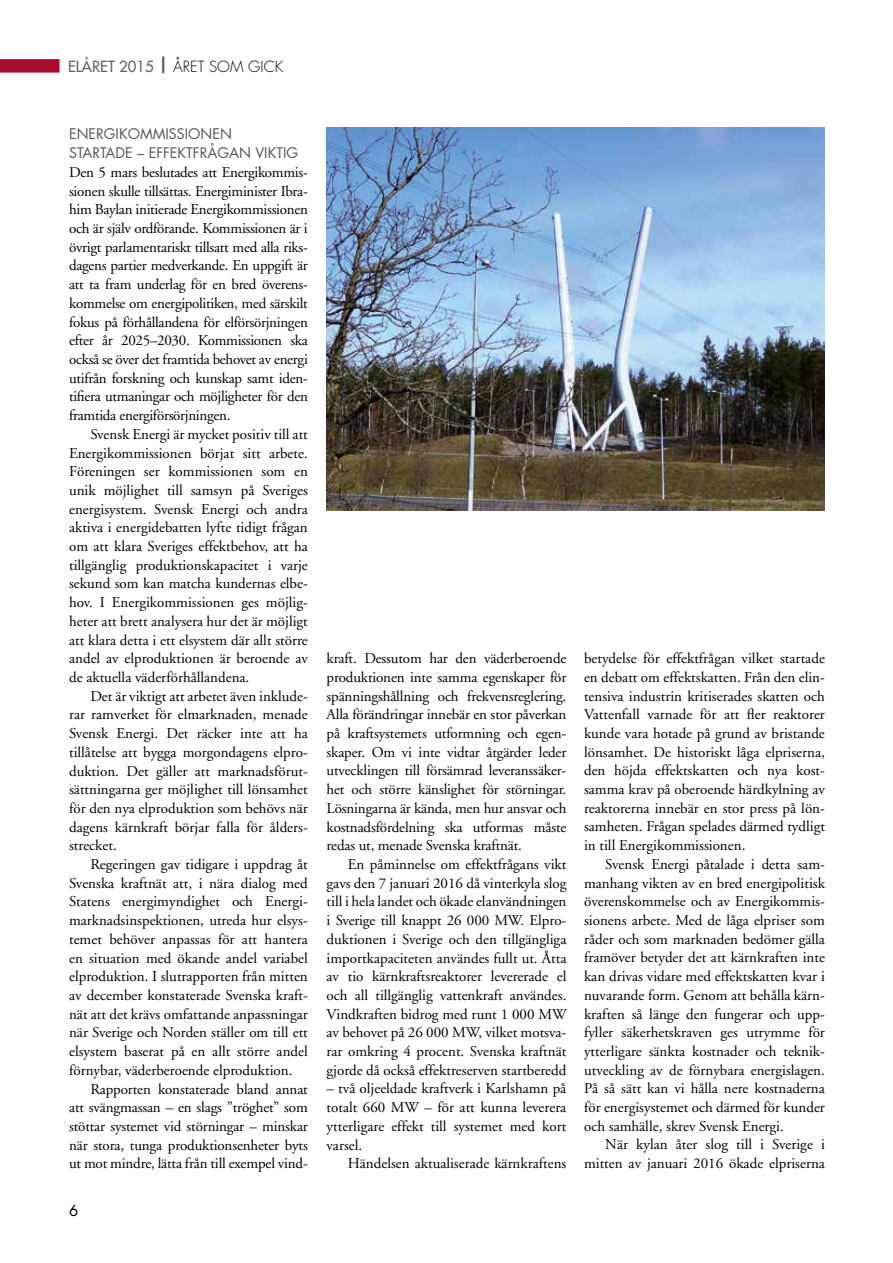
<style>
.page{position:relative;width:893px;height:1263px;background:#fff}
.page>*{position:absolute;margin:0;border:0;box-sizing:border-box;transform-origin:0 0}
.t1{font:15px/18.8px "Adobe Garamond";color:#000;text-align:justify}
.t2{font:300 15px "Futura";color:#000}
.t3{font:15px "Futura";color:#000}
.t4{font:14.25px/18.8px "Futura";color:#575756}
.s1{font-weight:400;color:#646363}
.s2{font-weight:800;font-size:19.5px;color:#646363}
</style>
<div class="page">
<img style="left:327px;top:128px;width:498px;height:382px">
<div style="left:0;top:59px;width:60px;height:14px;background:#a90a2e"></div>
<p class="t2" style="left:68px;top:57px;width:217px"><span class="s1">ELÅRET 2015</span> <span class="s2">|</span> ÅRET SOM GICK</p>
<p class="t4" style="left:69px;top:125px;width:231px">ENERGIKOMMISSIONEN<br>STARTADE – EFFEKTFRÅGAN VIKTIG</p>
<p class="t1" style="left:69px;top:163px;width:240px">Den 5 mars beslutades att Energikommis&shy;sionen skulle tillsättas. Energiminister Ibra&shy;him Baylan initierade Energikommissionen och är själv ordförande. Kommissionen är i övrigt parlamentariskt tillsatt med alla riks&shy;dagens partier medverkande. En uppgift är att ta fram underlag för en bred överens&shy;kommelse om energipolitiken, med särskilt fokus på förhållandena för elförsörjningen efter år 2025–2030. Kommissionen ska också se över det framtida behovet av energi utifrån forskning och kunskap samt iden&shy;tifiera utmaningar och möjligheter för den framtida energiförsörjningen.</p>
<p class="t1" style="left:69px;top:425px;width:240px;text-indent:21px">Svensk Energi är mycket positiv till att Energikommissionen börjat sitt arbete.<br>Föreningen ser kommissionen som en unik möjlighet till samsyn på Sveriges energisystem. Svensk Energi och andra aktiva i energidebatten lyfte tidigt frågan om att klara Sveriges effektbehov, att ha tillgänglig produktionskapacitet i varje sekund som kan matcha kundernas elbe&shy;hov. I Energikommissionen ges möjlig&shy;heter att brett analysera hur det är möjligt att klara detta i ett elsystem där allt större andel av elproduktionen är beroende av de aktuella väderförhållandena.</p>
<p class="t1" style="left:69px;top:687px;width:240px;text-indent:21px">Det är viktigt att arbetet även inklude&shy;rar ramverket för elmarknaden, menade Svensk Energi. Det räcker inte att ha tillåtelse att bygga morgondagens elpro&shy;duktion. Det gäller att marknadsförut&shy;sättningarna ger möjlighet till lönsamhet för den nya elproduktion som behövs när dagens kärnkraft börjar falla för ålders&shy;strecket.</p>
<p class="t1" style="left:69px;top:855px;width:240px;text-indent:21px">Regeringen gav tidigare i uppdrag åt Svenska kraftnät att, i nära dialog med Statens energimyndighet och Energi&shy;marknadsinspektionen, utreda hur elsys&shy;temet behöver anpassas för att hantera en situation med ökande andel variabel elproduktion. I slutrapporten från mitten av december konstaterade Svenska kraft&shy;nät att det krävs omfattande anpassningar när Sverige och Norden ställer om till ett elsystem baserat på en allt större andel förnybar, väderberoende elproduktion.</p>
<p class="t1" style="left:69px;top:1080px;width:240px;text-indent:21px">Rapporten konstaterade bland annat att svängmassan – en slags ”tröghet” som stöttar systemet vid störningar – minskar när stora, tunga produktionsenheter byts ut mot mindre, lätta från till exempel vind-</p>
<p class="t3" style="left:69px;top:1200px;width:11px">6</p>
<p class="t1" style="left:327px;top:649px;width:241px">kraft. Dessutom har den väderberoende produktionen inte samma egenskaper för spänningshållning och frekvensreglering.<br>Alla förändringar innebär en stor påverkan på kraftsystemets utformning och egen&shy;skaper. Om vi inte vidtar åtgärder leder utvecklingen till försämrad leveranssäker&shy;het och större känslighet för störningar.<br>Lösningarna är kända, men hur ansvar och kostnadsfördelning ska utformas måste redas ut, menade Svenska kraftnät.</p>
<p class="t1" style="left:327px;top:855px;width:241px;text-indent:21px">En påminnelse om effektfrågans vikt gavs den 7 januari 2016 då vinterkyla slog till i hela landet och ökade elanvändningen i Sverige till knappt 26 000 MW. Elpro&shy;duktionen i Sverige och den tillgängliga importkapaciteten användes fullt ut. Åtta av tio kärnkraftsreaktorer levererade el och all tillgänglig vattenkraft användes.<br>Vindkraften bidrog med runt 1 000 MW av behovet på 26 000 MW, vilket motsva&shy;rar omkring 4 procent. Svenska kraftnät gjorde då också effektreserven startberedd</p>
<p class="t1" style="left:327px;top:1080px;width:241px">– två oljeeldade kraftverk i Karlshamn på totalt 660 MW – för att kunna leverera ytterligare effekt till systemet med kort varsel.</p>
<p class="t1" style="left:348px;top:1154px;width:220px">Händelsen aktualiserade kärnkraftens</p>
<p class="t1" style="left:584px;top:649px;width:242px">betydelse för effektfrågan vilket startade en debatt om effektskatten. Från den elin&shy;tensiva industrin kritiserades skatten och Vattenfall varnade för att fler reaktorer kunde vara hotade på grund av bristande lönsamhet. De historiskt låga elpriserna, den höjda effektskatten och nya kost&shy;samma krav på oberoende härdkylning av reaktorerna innebär en stor press på lön&shy;samheten. Frågan spelades därmed tydligt in till Energikommissionen.</p>
<p class="t1" style="left:584px;top:855px;width:242px;text-indent:21px">Svensk Energi påtalade i detta sam&shy;manhang vikten av en bred energipolitisk överenskommelse och av Energikommis&shy;sionens arbete. Med de låga elpriser som råder och som marknaden bedömer gälla framöver betyder det att kärnkraften inte kan drivas vidare med effektskatten kvar i nuvarande form. Genom att behålla kärn&shy;kraften så länge den fungerar och upp&shy;fyller säkerhetskraven ges utrymme för ytterligare sänkta kostnader och teknik&shy;utveckling av de förnybara energislagen.<br>På så sätt kan vi hålla nere kostnaderna för energisystemet och därmed för kunder och samhälle, skrev Svensk Energi.</p>
<p class="t1" style="left:584px;top:1136px;width:242px;text-align:right">När kylan åter slog till i Sverige i mitten av januari 2016 ökade elpriserna</p>
</div>
